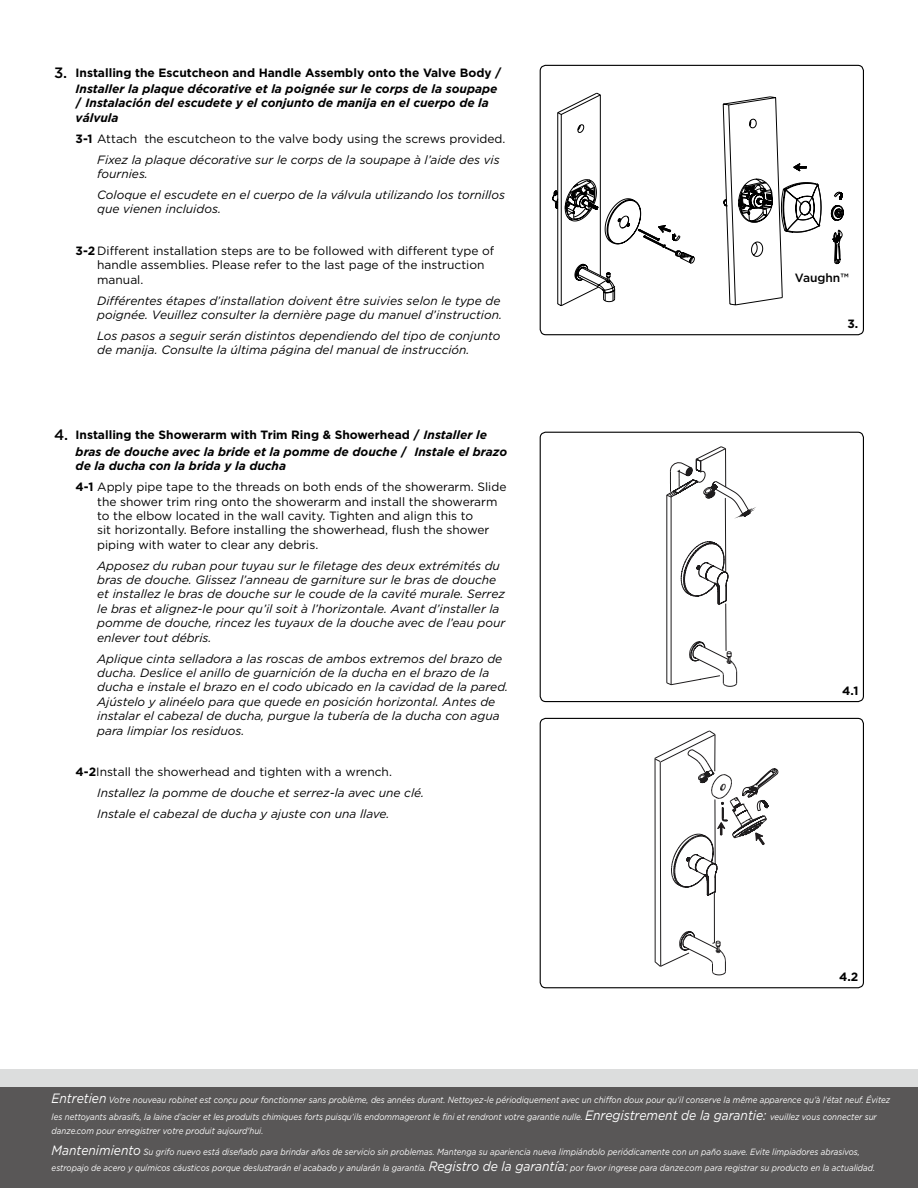
<style>
.page{position:relative;width:918px;height:1188px;background:#fff}
.page>*{position:absolute;margin:0;border:0;box-sizing:border-box;transform-origin:0 0}
.t1{font:italic 12px/14.4px "Gotham";color:#000}
.t2{font:12px/14.4px "Gotham";color:#000}
.t3{font:italic 700 12px/16.5px "Gotham";color:#000}
.t4{font:700 12px "Gotham";color:#000}
.t5{font:500 12px "Gotham";color:#000}
.t6{font:italic 9px/16.2px "Gotham";color:#fff;scale:.89 1}
.s1{font-weight:500;font-style:normal;font-size:15px}
.s2{font-style:normal}
.s3{font-weight:700;font-style:normal}
.s4{font-weight:700}
.s5{font-weight:700;font-style:italic}
.s6{font-size:13.5px}
</style>
<div class="page">
<div style="left:0;top:1070px;width:918px;height:118px;background:#dcdddd"></div>
<div style="left:0;top:1087px;width:918px;height:101px;background:#595757"></div>
<svg style="left:552px;top:93px;width:143px;height:213px"></svg>
<svg style="left:723px;top:96px;width:121px;height:209px"></svg>
<div style="left:540px;top:65px;width:324px;height:270px;border:1px solid #000;border-radius:6px"></div>
<svg style="left:666px;top:446px;width:85px;height:241px"></svg>
<div style="left:540px;top:432px;width:324px;height:270px;border:1px solid #000;border-radius:6px"></div>
<svg style="left:654px;top:730px;width:124px;height:245px"></svg>
<div style="left:540px;top:718px;width:324px;height:270px;border:1px solid #000;border-radius:6px"></div>
<p class="t3" style="left:76px;top:64px;width:428px;text-indent:-22px"><span class="s1">3.</span> <span class="s2">Installing the Escutcheon and Handle Assembly onto the Valve Body /<br></span>Installer la plaque décorative et la poignée sur le corps de la soupape</p>
<p class="t3" style="left:76px;top:96px;width:415px;line-height:14.4px"><span class="s2">/</span> Instalación del escudete y el conjunto de manija en el cuerpo de la válvula</p>
<p class="t1" style="left:97px;top:128px;width:410px;line-height:20.9px;text-indent:-22px"><span class="s3">3-1</span> <span class="s2">Attach the escutcheon to the valve body using the screws provided.<br></span>Fixez la plaque décorative sur le corps de la soupape à l’aide des vis</p>
<p class="t1" style="left:97px;top:163px;width:409px;line-height:20.9px">fournies.<br>Coloque el escudete en el cuerpo de la válvula utilizando los tornillos</p>
<p class="t1" style="left:97px;top:202px;width:125px">que vienen incluidos.</p>
<p class="t2" style="left:97px;top:243px;width:399px;text-indent:-22px"><span class="s4">3-2</span>Different installation steps are to be followed with different type of handle assemblies. Please refer to the last page of the instruction manual.</p>
<p class="t1" style="left:97px;top:293px;width:406px">Différentes étapes d’installation doivent être suivies selon le type de poignée. Veuillez consulter la dernière page du manuel d’instruction.</p>
<p class="t1" style="left:97px;top:328px;width:405px">Los pasos a seguir serán distintos dependiendo del tipo de conjunto de manija. Consulte la última página del manual de instrucción.</p>
<p class="t3" style="left:76px;top:427px;width:433px;text-indent:-22px"><span class="s1">4.</span> <span class="s2">Installing the Showerarm with Trim Ring &amp; Showerhead /</span> Installer le bras de douche avec la bride et la pomme de douche <span class="s2">/</span> Instale el brazo</p>
<p class="t2" style="left:76px;top:455px;width:432px;line-height:20.9px"><span class="s5">de la ducha con la brida y la ducha<br></span><span class="s4">4-1</span> Apply pipe tape to the threads on both ends of the showerarm. Slide</p>
<p class="t2" style="left:97px;top:494px;width:402px">the shower trim ring onto the showerarm and install the showerarm to the elbow located in the wall cavity. Tighten and align this to<br>sit horizontally. Before installing the showerhead, flush the shower piping with water to clear any debris.</p>
<p class="t1" style="left:97px;top:558px;width:410px">Apposez du ruban pour tuyau sur le filetage des deux extrémités du bras de douche. Glissez l’anneau de garniture sur le bras de douche et installez le bras de douche sur le coude de la cavité murale. Serrez le bras et alignez-le pour qu’il soit à l’horizontale. Avant d’installer la pomme de douche, rincez les tuyaux de la douche avec de l’eau pour enlever tout débris.</p>
<p class="t1" style="left:97px;top:651px;width:413px">Aplique cinta selladora a las roscas de ambos extremos del brazo de ducha. Deslice el anillo de guarnición de la ducha en el brazo de la ducha e instale el brazo en el codo ubicado en la cavidad de la pared.<br>Ajústelo y alinéelo para que quede en posición horizontal. Antes de instalar el cabezal de ducha, purgue la tubería de la ducha con agua para limpiar los residuos.</p>
<p class="t1" style="left:97px;top:761px;width:329px;line-height:20.9px;text-indent:-22px"><span class="s3">4-2</span><span class="s2">Install the showerhead and tighten with a wrench.<br></span>Installez la pomme de douche et serrez-la avec une clé.<br>Instale el cabezal de ducha y ajuste con una llave.</p>
<p class="t5" style="left:795px;top:270px;width:55px">Vaughn™</p>
<p class="t4" style="left:848px;top:316px;width:12px">3.</p>
<p class="t4" style="left:842px;top:683px;width:18px">4.1</p>
<p class="t4" style="left:839px;top:969px;width:21px">4.2</p>
<p class="t6" style="left:52px;top:1092px;width:944px"><span class="s6">Entretien</span> Votre nouveau robinet est conçu pour fonctionner sans problème, des années durant. Nettoyez-le périodiquement avec un chiffon doux pour qu’il conserve la même apparence qu’à l’état neuf. Évitez les nettoyants abrasifs, la laine d’acier et les produits chimiques forts puisqu’ils endommageront le fini et rendront votre garantie nulle. <span class="s6">Enregistrement de la garantie:</span> veuillez vous connecter sur</p>
<p class="t6" style="left:52px;top:1122px;width:239px">danze.com pour enregistrer votre produit aujourd'hui.</p>
<p class="t6" style="left:52px;top:1143px;width:927px"><span class="s6">Mantenimiento</span> Su grifo nuevo está diseñado para brindar años de servicio sin problemas. Mantenga su apariencia nueva limpiándolo periódicamente con un paño suave. Evite limpiadores abrasivos, estropajo de acero y químicos cáusticos porque deslustrarán el acabado y anularán la garantía. <span class="s6">Registro de la garantía:</span> por favor ingrese para danze.com para registrar su producto en la actualidad.</p>
</div>
